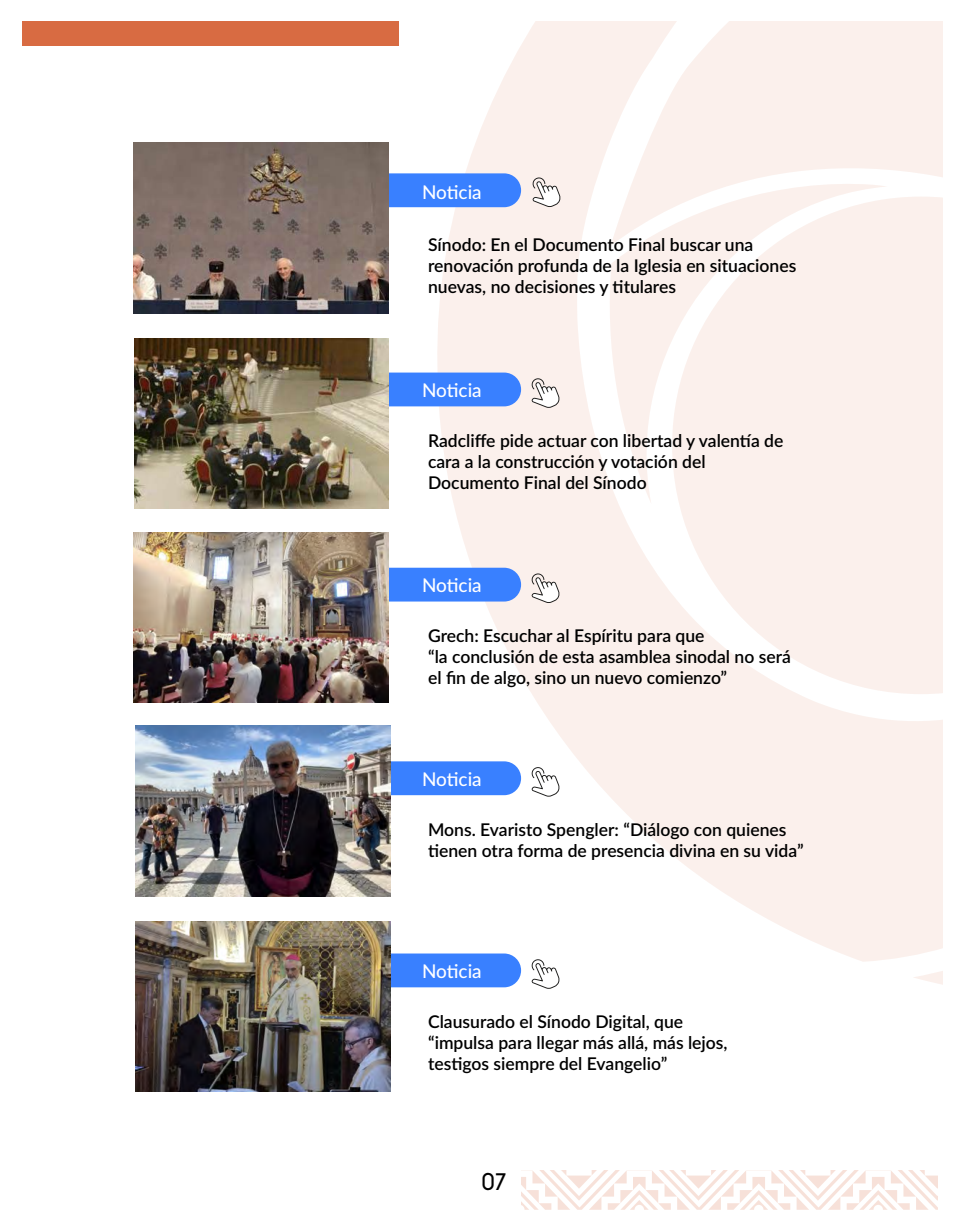
<style>
.page{position:relative;width:961px;height:1231px;background:#fff}
.page>*{position:absolute;margin:0;border:0;box-sizing:border-box;transform-origin:0 0}
.t1{font:23.55px "Biko";color:#000}
.t2{font:500 18.9px "Lato";letter-spacing:-.005em;color:#fff}
.t3{font:600 17.55px/21px "Lato";color:#000}
</style>
<div class="page">
<svg style="left:914px;top:971px;width:28px;height:13px"></svg>
<svg style="left:430px;top:21px;width:512px;height:940px;fill:#fbf0ec"></svg>
<svg style="left:672px;top:196px;width:270px;height:498px;fill:#fbf0ec"></svg>
<div style="left:388px;top:372px;width:133px;height:34px;background:#3980ff"></div>
<svg style="left:531px;top:378px;width:28px;height:31px"></svg>
<div style="left:388px;top:173px;width:133px;height:34px;background:#3980ff"></div>
<svg style="left:532px;top:177px;width:28px;height:31px"></svg>
<div style="left:388px;top:567px;width:133px;height:34px;background:#3980ff"></div>
<svg style="left:531px;top:573px;width:28px;height:31px"></svg>
<div style="left:391px;top:761px;width:130px;height:34px;background:#3980ff"></div>
<svg style="left:531px;top:767px;width:28px;height:30px"></svg>
<div style="left:391px;top:953px;width:130px;height:34px;background:#3980ff"></div>
<svg style="left:531px;top:959px;width:28px;height:30px"></svg>
<div style="left:22px;top:21px;width:377px;height:25px;background:#d86b42"></div>
<svg style="left:521px;top:1170px;width:416px;height:39px"></svg>
<img style="left:136px;top:921px;width:255px;height:170px">
<img style="left:136px;top:726px;width:255px;height:170px">
<img style="left:134px;top:532px;width:254px;height:170px">
<img style="left:135px;top:339px;width:253px;height:169px">
<img style="left:133px;top:142px;width:255px;height:171px">
<p class="t2" style="left:422px;top:179px;width:61px">Noticia</p>
<p class="t3" style="left:428px;top:234px;width:370px">Sínodo: En el Documento Final buscar una renovación profunda de la Iglesia en situaciones nuevas, no decisiones y titulares</p>
<p class="t2" style="left:422px;top:376px;width:61px">Noticia</p>
<p class="t3" style="left:428px;top:429px;width:357px">Radcliffe pide actuar con libertad y valentía de cara a la construcción y votación del<br>Documento Final del Sínodo</p>
<p class="t2" style="left:422px;top:571px;width:61px">Noticia</p>
<p class="t3" style="left:428px;top:624px;width:364px">Grech: Escuchar al Espíritu para que<br>“la conclusión de esta asamblea sinodal no será el fin de algo, sino un nuevo comienzo”</p>
<p class="t2" style="left:422px;top:765px;width:61px">Noticia</p>
<p class="t3" style="left:428px;top:818px;width:377px">Mons. Evaristo Spengler: “Diálogo con quienes tienen otra forma de presencia divina en su vida”</p>
<p class="t2" style="left:422px;top:957px;width:61px">Noticia</p>
<p class="t3" style="left:428px;top:1010px;width:301px">Clausurado el Sínodo Digital, que “impulsa para llegar más allá, más lejos, testigos siempre del Evangelio”</p>
<h1 class="t1" style="left:481px;top:1168px;width:26px">07</h1>
</div>
